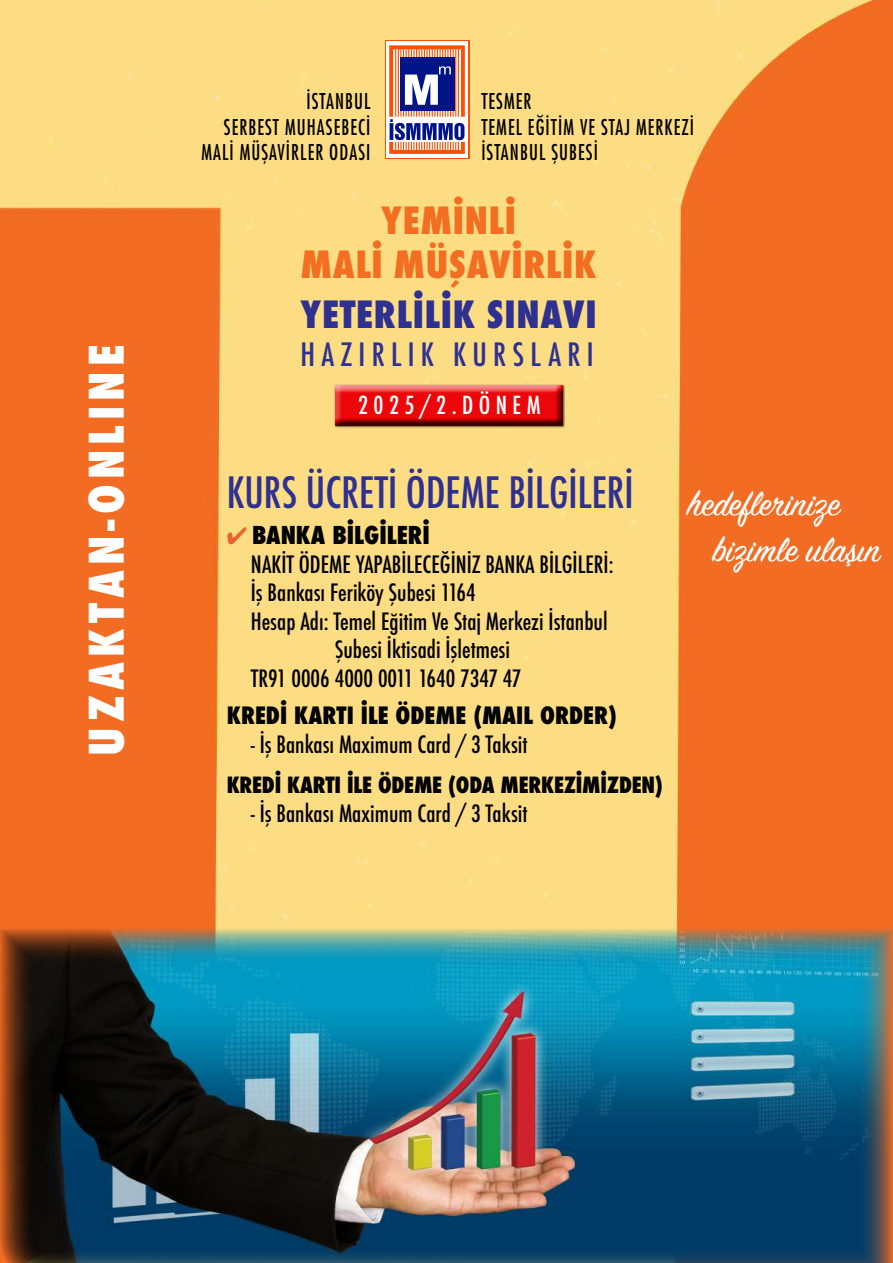
<style>
.page{position:relative;width:893px;height:1263px;background:#fff}
.page>*{position:absolute;margin:0;border:0;box-sizing:border-box;transform-origin:0 0}
.t1{font:800 condensed 46.35px "Futura";letter-spacing:.11em;color:#fff}
.t2{font:500 condensed 42px "Futura";color:#2e3092}
.t3{font:38.4px/46px "Sign Painter House Script";color:#fff}
.t4{font:800 condensed 36.45px/43.8px "Futura";letter-spacing:.02em;color:#f36e21;text-align:center}
.t5{font:800 condensed 36.45px "Futura";letter-spacing:.02em;color:#2e3092}
.t6{font:500 condensed 31.35px "Futura";letter-spacing:.2em;color:#2e3092}
.t7{font:500 condensed 24.15px "Futura";letter-spacing:.225em;color:#fff}
.t8{font:800 condensed 24px "Futura";color:#000}
.t9{font:500 condensed 23.25px "Futura";color:#000}
.t10{font:800 condensed 23.25px "Futura";color:#000}
.t11{font:800 condensed 21.75px "Futura";letter-spacing:-.01em;color:#000}
.t12{font:condensed 21.15px/25.3px "Futura Std";letter-spacing:.055em;color:#000;text-align:right;scale:.9 1}
.s1{color:#eb6130}
</style>
<div class="page">
<img style="left:0;top:0;width:893px;height:928px">
<div style="left:385px;top:40px;width:84px;height:119px;background:#fe5000"></div>
<div style="left:386px;top:41px;width:82px;height:117px;background:#fff"></div>
<svg style="left:389px;top:45px;width:76px;height:109px"></svg>
<img style="left:0;top:928px;width:893px;height:335px">
<div style="left:334px;top:384px;width:231px;height:44px;background:#000;opacity:.75"></div>
<div style="left:334px;top:382px;width:228px;height:41px;background:#fff;opacity:.75"></div>
<div style="left:334px;top:385px;width:228px;height:41px;background:#000;opacity:.75"></div>
<h1 class="t1" style="left:75px;top:756px;width:413px;rotate:-90deg">UZAKTAN-ONLINE</h1>
<p class="t12" style="left:201px;top:88px;width:189px">İSTANBUL<br>SERBEST MUHASEBECİ<br>MALİ MÜŞAVİRLER ODASI</p>
<p class="t12" style="left:481px;top:88px;width:238px;text-align:left">TESMER<br>TEMEL EĞİTİM VE STAJ MERKEZİ<br>İSTANBUL ŞUBESİ</p>
<h3 class="t4" style="left:301px;top:199px;width:297px">YEMİNLİ<br>MALİ MÜŞAVİRLİK</h3>
<h3 class="t5" style="left:301px;top:290px;width:297px">YETERLİLİK SINAVI</h3>
<h3 class="t6" style="left:301px;top:334px;width:295px">HAZIRLIK KURSLARI</h3>
<p class="t7" style="left:358px;top:389px;width:184px">2025/2.DÖNEM</p>
<h2 class="t2" style="left:227px;top:466px;width:408px">KURS ÜCRETİ ÖDEME BİLGİLERİ</h2>
<p class="t8" style="left:227px;top:519px;width:205px"><span class="s1">✔</span> BANKA BİLGİLERİ</p>
<p class="t9" style="left:251px;top:549px;width:364px">NAKİT ÖDEME YAPABİLECEĞİNİZ BANKA BİLGİLERİ:</p>
<p class="t9" style="left:251px;top:578px;width:226px">İş Bankası Feriköy Şubesi 1164</p>
<p class="t9" style="left:251px;top:606px;width:358px">Hesap Adı: Temel Eğitim Ve Staj Merkezi İstanbul</p>
<p class="t9" style="left:335px;top:635px;width:177px">Şubesi İktisadi İşletmesi</p>
<p class="t9" style="left:251px;top:663px;width:272px">TR91 0006 4000 0011 1640 7347 47</p>
<p class="t10" style="left:227px;top:700px;width:392px">KREDİ KARTI İLE ÖDEME (MAIL ORDER)</p>
<p class="t9" style="left:251px;top:729px;width:278px">- İş Bankası Maximum Card / 3 Taksit</p>
<p class="t11" style="left:227px;top:770px;width:438px">KREDİ KARTI İLE ÖDEME (ODA MERKEZİMİZDEN)</p>
<p class="t9" style="left:251px;top:798px;width:278px">- İş Bankası Maximum Card / 3 Taksit</p>
<h3 class="t3" style="left:713px;top:483px;width:169px;text-indent:-25px">hedeflerinize bizimle ulaşın</h3>
</div>
